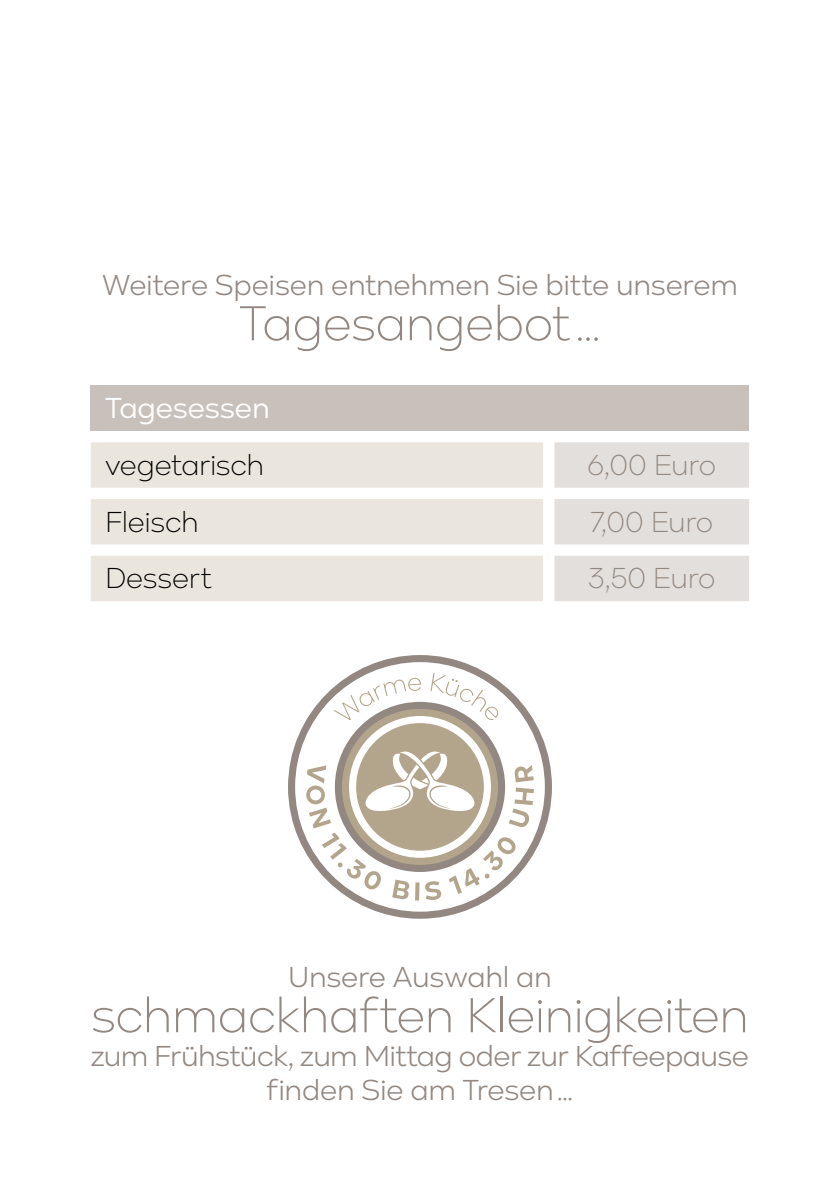
<style>
.page{position:relative;width:840px;height:1191px;background:#fff}
.page>*{position:absolute;margin:0;border:0;box-sizing:border-box;transform-origin:0 0}
.t1{font:300 50.8px "Kinetika";letter-spacing:-.015em;color:#928881}
.t2{font:30px/34px "Kinetika";letter-spacing:-.01em;color:#928881;text-align:center}
.t3{font:300 30px "Kinetika";letter-spacing:-.01em;color:#000}
.t4{font:300 30px "Kinetika";letter-spacing:-.025em;color:#928881}
.t5{font:30px "Kinetika";letter-spacing:-.005em;color:#fff}
</style>
<div class="page">
<svg style="left:306px;top:673px;width:227px;height:227px"></svg>
<div style="left:288px;top:655px;width:263px;height:263px;border:7px solid #928881;border-radius:50%"></div>
<div style="left:91px;top:386px;width:657px;height:45px;background:#c8c0bb"></div>
<svg style="left:91px;top:442px;width:451px;height:159px;fill:#ebe6dd"></svg>
<svg style="left:554px;top:442px;width:194px;height:159px"></svg>
<p class="t2" style="left:102px;top:268px;width:636px">Weitere Speisen entnehmen Sie bitte unserem</p>
<h1 class="t1" style="left:239px;top:295px;width:364px">Tagesangebot …</h1>
<p class="t5" style="left:105px;top:391px;width:166px">Tagesessen</p>
<p class="t3" style="left:105px;top:448px;width:161px">vegetarisch</p>
<p class="t4" style="left:587px;top:448px;width:130px">6,00 Euro</p>
<p class="t3" style="left:105px;top:505px;width:95px">Fleisch</p>
<p class="t4" style="left:590px;top:505px;width:124px">7,00 Euro</p>
<p class="t3" style="left:105px;top:562px;width:108px">Dessert</p>
<p class="t4" style="left:588px;top:561px;width:129px">3,50 Euro</p>
<p class="t2" style="left:288px;top:959px;width:265px">Unsere Auswahl an</p>
<h1 class="t1" style="left:91px;top:987px;width:659px">schmackhaften Kleinigkeiten</h1>
<p class="t2" style="left:91px;top:1039px;width:659px">zum Frühstück, zum Mittag oder zur Kaffeepause finden Sie am Tresen …</p>
</div>
